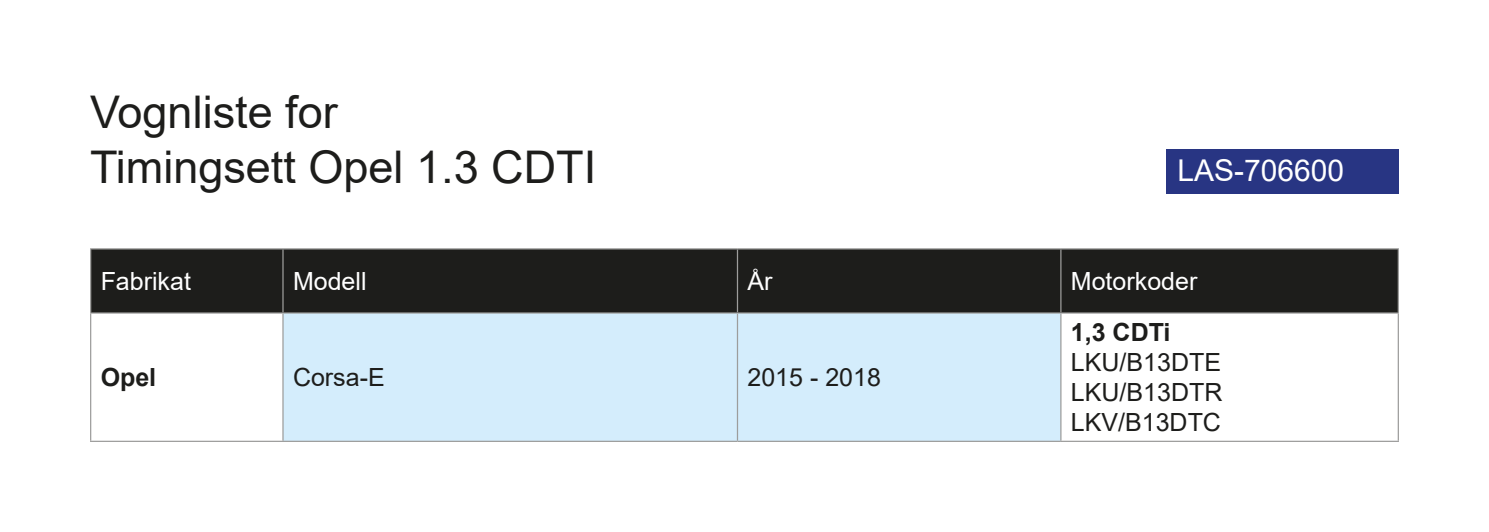
<style>
.page{position:relative;width:1489px;height:532px;background:#fff}
.page>*{position:absolute;margin:0;border:0;box-sizing:border-box;transform-origin:0 0}
.t1{font:45px/54px "Arial";color:#1d1d1b}
.t2{font:30px "Arial";color:#fff}
.t3{font:25px/30px "Arial";color:#1d1d1b;text-align:justify}
.t4{font:25px "Arial";color:#fff}
.t5{font:700 25px "Arial";color:#1d1d1b}
</style>
<div class="page">
<div style="left:91px;top:249px;width:1306px;height:63px;background:#1d1d1b"></div>
<div style="left:283px;top:313px;width:777px;height:127px;background:#d4edfc"></div>
<hr style="left:90px;top:248px;width:193px;height:1px;background:#9d9d9c">
<hr style="left:90px;top:249px;width:1px;height:63px;background:#9d9d9c">
<hr style="left:283px;top:248px;width:454px;height:1px;background:#9d9d9c">
<hr style="left:282px;top:249px;width:1px;height:63px;background:#9d9d9c">
<hr style="left:737px;top:248px;width:323px;height:1px;background:#9d9d9c">
<hr style="left:736px;top:249px;width:2px;height:63px;background:#9d9d9c">
<hr style="left:1060px;top:248px;width:338px;height:1px;background:#9d9d9c">
<hr style="left:1060px;top:249px;width:1px;height:63px;background:#9d9d9c">
<hr style="left:1397px;top:249px;width:1px;height:63px;background:#9d9d9c">
<hr style="left:90px;top:312px;width:193px;height:1px;background:#9d9d9c">
<hr style="left:90px;top:313px;width:1px;height:127px;background:#9d9d9c">
<hr style="left:283px;top:312px;width:454px;height:1px;background:#9d9d9c">
<hr style="left:282px;top:313px;width:1px;height:127px;background:#9d9d9c">
<hr style="left:737px;top:312px;width:323px;height:1px;background:#9d9d9c">
<hr style="left:736px;top:313px;width:2px;height:127px;background:#9d9d9c">
<hr style="left:1060px;top:312px;width:338px;height:1px;background:#9d9d9c">
<hr style="left:1060px;top:313px;width:1px;height:127px;background:#9d9d9c">
<hr style="left:1397px;top:313px;width:1px;height:127px;background:#9d9d9c">
<hr style="left:90px;top:440px;width:193px;height:2px;background:#9d9d9c">
<hr style="left:283px;top:440px;width:454px;height:2px;background:#9d9d9c">
<hr style="left:737px;top:440px;width:323px;height:2px;background:#9d9d9c">
<hr style="left:1060px;top:440px;width:338px;height:2px;background:#9d9d9c">
<div style="left:1166px;top:149px;width:232px;height:44px;background:#283583"></div>
<h1 class="t1" style="left:90px;top:85px;width:507px">Vognliste for<br>Timingsett Opel 1.3 CDTI</h1>
<p class="t2" style="left:1177px;top:150px;width:168px">LAS-706600</p>
<p class="t4" style="left:101px;top:264px;width:92px">Fabrikat</p>
<p class="t4" style="left:293px;top:264px;width:75px">Modell</p>
<p class="t4" style="left:747px;top:264px;width:27px">År</p>
<p class="t4" style="left:1070px;top:264px;width:128px">Motorkoder</p>
<p class="t5" style="left:101px;top:360px;width:57px">Opel</p>
<p class="t3" style="left:293px;top:362px;width:93px">Corsa-E</p>
<p class="t3" style="left:747px;top:362px;width:135px">2015 - 2018</p>
<p class="t5" style="left:1070px;top:315px;width:101px">1,3 CDTi</p>
<p class="t3" style="left:1070px;top:347px;width:153px">LKU/B13DTE LKU/B13DTR LKV/B13DTC</p>
</div>
